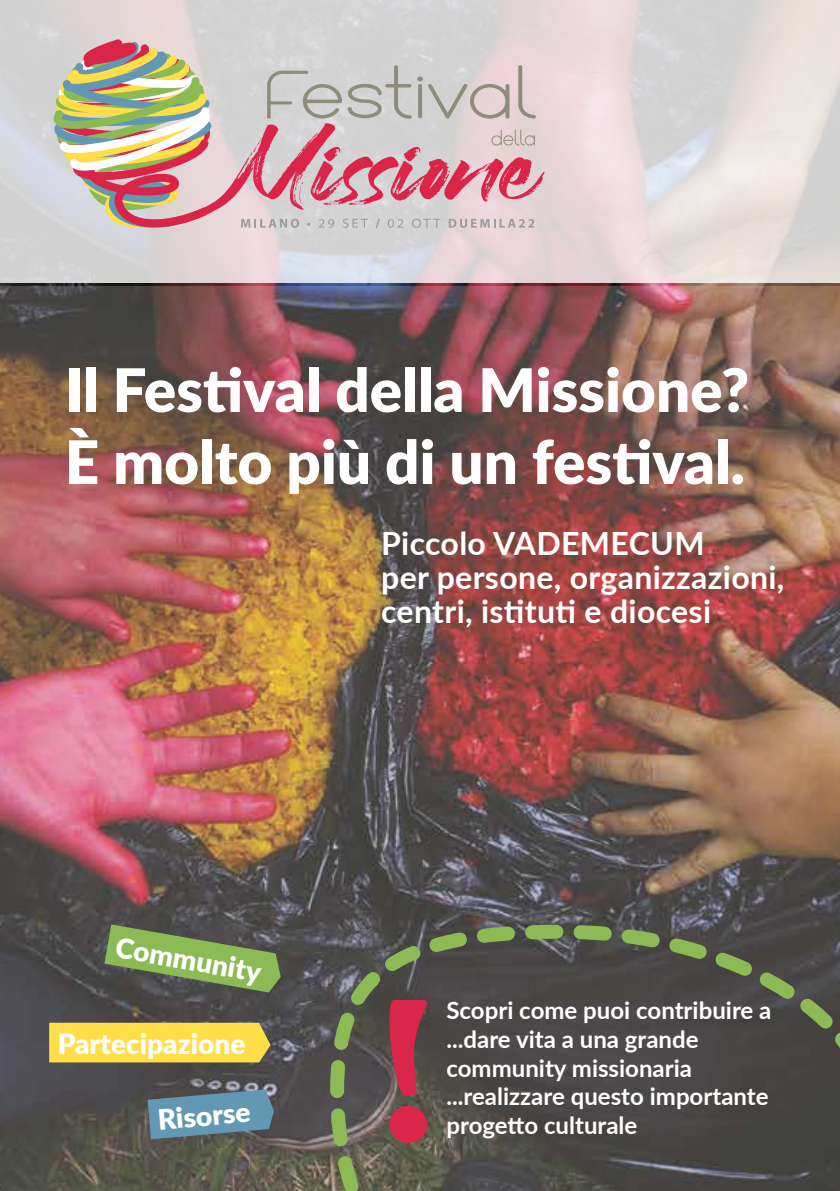
<style>
.page{position:relative;width:840px;height:1191px;background:#fff}
.page>*{position:absolute;margin:0;border:0;box-sizing:border-box;transform-origin:0 0}
.t1{font:169px "Hobo Std";color:#d92649}
.t2{font:900 60px/72px "Lato";color:#fff}
.t3{font:700 32px/34px "Lato";letter-spacing:.01em;color:#fff}
.t4{font:900 28px "Lato";color:#fff}
.t5{font:700 24px/28.8px "Lato";color:#fff}
</style>
<div class="page">
<svg style="left:0;top:0;width:839px;height:283px;background:#e1d9da"></svg>
<img style="left:0;top:287px;width:839px;height:904px">
<svg style="left:323px;top:917px;width:516px;height:274px;background:#504f49"></svg>
<svg style="left:40px;top:0;width:504px;height:244px;background:#d3bfbc"></svg>
<svg style="left:104px;top:924px;width:176px;height:68px;background:#718a51"></svg>
<svg style="left:147px;top:1089px;width:127px;height:50px;background:#5f879c"></svg>
<div style="left:49px;top:1022px;width:221px;height:40px;background:#ffde48"></div>
<h2 class="t2" style="left:65px;top:351px;width:685px">Il Festival della Missione?<br>È molto più di un festival.</h2>
<h3 class="t3" style="left:381px;top:525px;width:404px">Piccolo VADEMECUM<br>per persone, organizzazioni, centri, istituti e diocesi</h3>
<p class="t4" style="left:120px;top:925px;width:149px;rotate:10deg">Community</p>
<p class="t4" style="left:58px;top:1022px;width:189px">Partecipazione</p>
<p class="t4" style="left:156px;top:1098px;width:94px;rotate:-5deg">Risorse</p>
<h1 class="t1" style="left:381px;top:954px;width:56px">!</h1>
<p class="t5" style="left:446px;top:994px;width:326px">Scopri come puoi contribuire a ...dare vita a una grande community missionaria ...realizzare questo importante progetto culturale</p>
</div>
